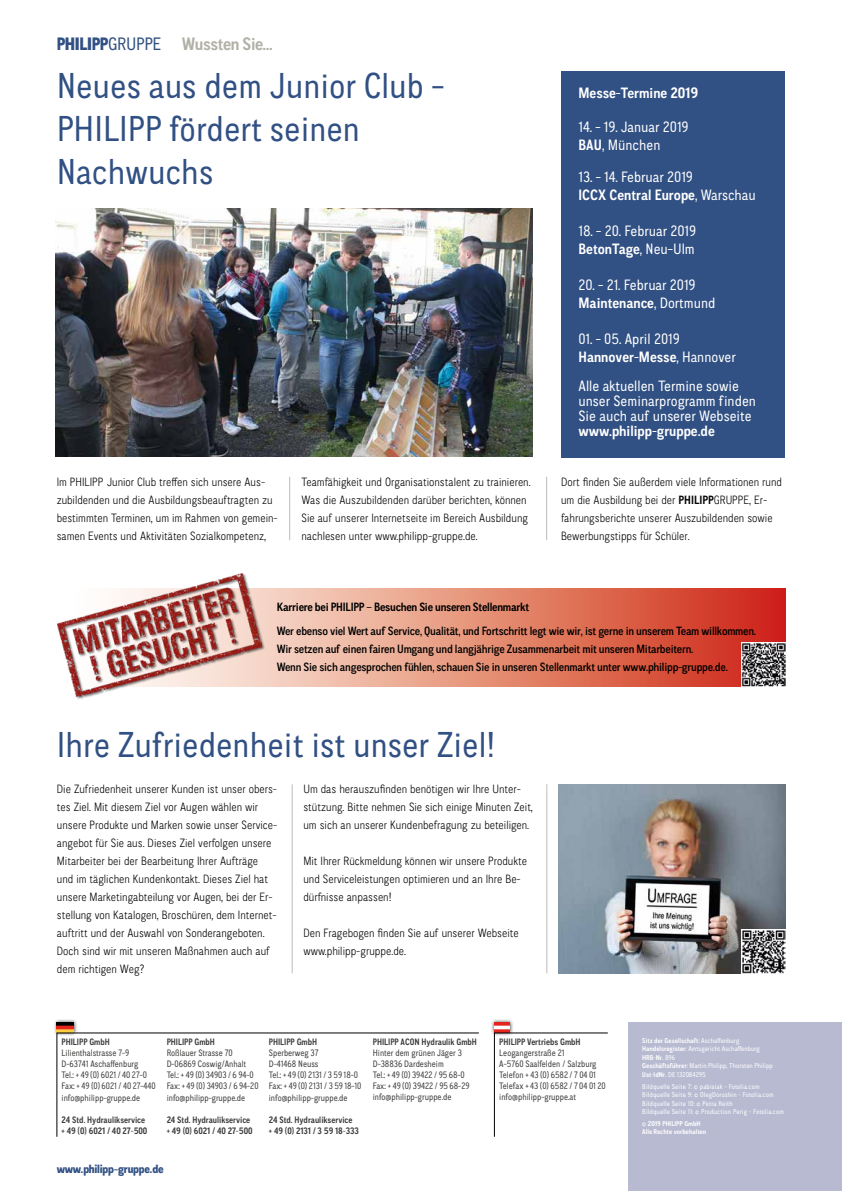
<style>
.page{position:relative;width:842px;height:1191px;background:#fff}
.page>*{position:absolute;margin:0;border:0;box-sizing:border-box;transform-origin:0 0}
.t1{font:36px/43.2px "CA Normal";color:#315083}
.t2{font:800 18px "CA Normal";letter-spacing:-.02em;color:#315083}
.t3{font:700 18px "CA Normal";letter-spacing:-.02em;color:#b2b1a7}
.t4{font:15px/18px "CA Normal";color:#fff}
.t5{font:700 15px "CA Normal";color:#fff}
.t6{font:300 12px/18px "CA Normal";color:#000}
.t7{font:500 12px/18px "CA Normal";letter-spacing:-.02em;color:#000}
.t8{font:700 12px "CA Normal";letter-spacing:-.02em;color:#000}
.t9{font:800 12px "CA Normal";letter-spacing:-.02em;color:#315083}
.t10{font:9.3px/11.2px "CA Normal";color:#3c3c3b;scale:.95 1}
.t11{font:700 9.3px/11.2px "CA Normal";color:#3c3c3b;scale:.95 1}
.t12{font:7px/8.4px "CA Normal";letter-spacing:.02em;color:#fff}
.t13{font:7px/8.4px "CA Normal";color:#fff}
.t14{font:700 7px/8.4px "CA Normal";color:#fff}
.s1{font-weight:400}
.s2{font-weight:700}
</style>
<div class="page">
<div style="left:561px;top:71px;width:224px;height:386px;background:#315083"></div>
<div style="left:491px;top:1018px;width:23px;height:18px;background:#000;opacity:.75"></div>
<img style="left:494px;top:1022px;width:16px;height:10px">
<div style="left:53px;top:1018px;width:25px;height:18px;background:#000;opacity:.75"></div>
<img style="left:57px;top:1022px;width:17px;height:10px">
<svg style="left:56px;top:1032px;width:423px;height:105px"></svg>
<svg style="left:494px;top:1032px;width:114px;height:105px"></svg>
<div style="left:629px;top:1022px;width:213px;height:169px;background:#b8bad1"></div>
<hr style="left:289px;top:477px;width:1px;height:63px;background:#bcbcbc">
<hr style="left:546px;top:477px;width:1px;height:63px;background:#bcbcbc">
<img style="left:56px;top:209px;width:477px;height:247px">
<hr style="left:292px;top:784px;width:1px;height:189px;background:#bcbcbc">
<hr style="left:546px;top:784px;width:1px;height:189px;background:#bcbcbc">
<img style="left:559px;top:784px;width:226px;height:189px">
<svg style="left:265px;top:588px;width:520px;height:98px;background:#e2836d"></svg>
<div style="left:57px;top:573px;width:208px;height:127px;background:#000;opacity:.5"></div>
<img style="left:57px;top:573px;width:204px;height:123px">
<img style="left:741px;top:929px;width:44px;height:44px">
<img style="left:742px;top:642px;width:43px;height:44px">
<h2 class="t3" style="left:182px;top:31px;width:92px">Wussten Sie…</h2>
<h1 class="t1" style="left:57px;top:63px;width:389px">Neues aus dem Junior Club -<br>PHILIPP fördert seinen<br>Nachwuchs</h1>
<h2 class="t2" style="left:57px;top:31px;width:106px">PHILIPP<span class="s1">GRUPPE</span></h2>
<p class="t5" style="left:578px;top:82px;width:121px">Messe-Termine 2019</p>
<p class="t4" style="left:578px;top:117px;width:112px">14. - 19. Januar 2019<br><span class="s2">BAU</span>, München</p>
<p class="t4" style="left:578px;top:167px;width:179px">13. - 14. Februar 2019<br><span class="s2">ICCX Central Europe</span>, Warschau</p>
<p class="t4" style="left:578px;top:221px;width:119px">18. - 20. Februar 2019<br><span class="s2">BetonTage</span>, Neu-Ulm</p>
<p class="t4" style="left:578px;top:275px;width:138px">20. - 21. Februar 2019<br><span class="s2">Maintenance</span>, Dortmund</p>
<p class="t4" style="left:578px;top:329px;width:159px">01. - 05. April 2019<br><span class="s2">Hannover-Messe</span>, Hannover</p>
<p class="t4" style="left:578px;top:378px;width:179px;line-height:15px">Alle aktuellen Termine sowie unser Seminarprogramm finden<br>Sie auch auf unserer Webseite</p>
<p class="t5" style="left:578px;top:420px;width:138px">www.philipp-gruppe.de</p>
<p class="t6" style="left:57px;top:473px;width:222px">Im PHILIPP Junior Club treffen sich unsere Aus&shy;zubildenden und die Ausbildungsbeauftragten zu bestimmten Terminen, um im Rahmen von gemein&shy;samen Events und Aktivitäten Sozialkompetenz,</p>
<p class="t6" style="left:301px;top:473px;width:231px">Teamfähigkeit und Organisationstalent zu trainieren.<br>Was die Auszubildenden darüber berichten, können Sie auf unserer Internetseite im Bereich Ausbildung nachlesen unter www.philipp-gruppe.de.</p>
<p class="t6" style="left:561px;top:473px;width:222px">Dort finden Sie außerdem viele Informationen rund um die Ausbildung bei der <span class="s2">PHILIPP</span>GRUPPE, Er&shy;fahrungsberichte unserer Auszubildenden sowie Bewerbungstipps für Schüler.</p>
<p class="t8" style="left:277px;top:598px;width:254px">Karriere bei PHILIPP – Besuchen Sie unseren Stellenmarkt</p>
<p class="t7" style="left:277px;top:621px;width:481px">Wer ebenso viel Wert auf Service, Qualität, und Fortschritt legt wie wir, ist gerne in unserem Team willkommen.<br>Wir setzen auf einen fairen Umgang und langjährige Zusammenarbeit mit unseren Mitarbeitern.<br>Wenn Sie sich angesprochen fühlen, schauen Sie in unseren Stellenmarkt unter www.philipp-gruppe.de.</p>
<h1 class="t1" style="left:57px;top:722px;width:440px">Ihre Zufriedenheit ist unser Ziel!</h1>
<p class="t6" style="left:57px;top:780px;width:222px">Die Zufriedenheit unserer Kunden ist unser obers&shy;tes Ziel. Mit diesem Ziel vor Augen wählen wir unsere Produkte und Marken sowie unser Service&shy;angebot für Sie aus. Dieses Ziel verfolgen unsere Mitarbeiter bei der Bearbeitung Ihrer Aufträge und im täglichen Kundenkontakt. Dieses Ziel hat unsere Marketingabteilung vor Augen, bei der Er&shy;stellung von Katalogen, Broschüren, dem Internet&shy;auftritt und der Auswahl von Sonderangeboten.<br>Doch sind wir mit unseren Maßnahmen auch auf dem richtigen Weg?</p>
<p class="t6" style="left:303px;top:780px;width:231px">Um das herauszufinden benötigen wir Ihre Unter&shy;stützung. Bitte nehmen Sie sich einige Minuten Zeit, um sich an unserer Kundenbefragung zu beteiligen.</p>
<p class="t6" style="left:303px;top:852px;width:225px">Mit Ihrer Rückmeldung können wir unsere Produkte und Serviceleistungen optimieren und an Ihre Be&shy;dürfnisse anpassen!</p>
<p class="t6" style="left:303px;top:924px;width:217px">Den Fragebogen finden Sie auf unserer Webseite www.philipp-gruppe.de.</p>
<p class="t11" style="left:62px;top:1035px;width:52px">PHILIPP GmbH</p>
<p class="t10" style="left:62px;top:1046px;width:101px">Lilienthalstrasse 7-9<br>D-63741 Aschaffenburg<br>Tel.: + 49 (0) 6021 / 40 27-0<br>Fax: + 49 (0) 6021 / 40 27-440 info@philipp-gruppe.de</p>
<p class="t11" style="left:62px;top:1114px;width:92px">24 Std. Hydraulikservice + 49 (0) 6021 / 40 27-500</p>
<p class="t11" style="left:167px;top:1035px;width:52px">PHILIPP GmbH</p>
<p class="t10" style="left:167px;top:1046px;width:98px">Roßlauer Strasse 70<br>D-06869 Coswig/Anhalt<br>Tel.: + 49 (0) 34903 / 6 94-0<br>Fax: + 49 (0) 34903 / 6 94-20 info@philipp-gruppe.de</p>
<p class="t11" style="left:167px;top:1114px;width:92px">24 Std. Hydraulikservice + 49 (0) 6021 / 40 27-500</p>
<p class="t11" style="left:269px;top:1035px;width:52px">PHILIPP GmbH</p>
<p class="t10" style="left:269px;top:1046px;width:99px">Sperberweg 37<br>D-41468 Neuss<br>Tel.: + 49 (0) 2131 / 3 59 18-0<br>Fax: + 49 (0) 2131 / 3 59 18-10 info@philipp-gruppe.de</p>
<p class="t11" style="left:269px;top:1114px;width:96px">24 Std. Hydraulikservice<br>+ 49 (0) 2131 / 3 59 18-333</p>
<p class="t11" style="left:373px;top:1035px;width:111px">PHILIPP ACON Hydraulik GmbH</p>
<p class="t10" style="left:373px;top:1046px;width:103px">Hinter dem grünen Jäger 3<br>D-38836 Dardesheim<br>Tel.: + 49 (0) 39422 / 95 68-0<br>Fax: + 49 (0) 39422 / 95 68-29 info@philipp-gruppe.de</p>
<p class="t13" style="left:642px;top:1036px;width:132px"><span class="s2">Sitz der Gesellschaft:</span> Aschaffenburg <span class="s2">Handelsregister:</span> Amtsgericht Aschaffenburg <span class="s2">HRB-Nr.</span> 896<br><span class="s2">Geschäftsführer:</span> Martin Philipp, Thorsten Philipp <span class="s2">Ust-IdNr.</span> DE 132084295</p>
<p class="t11" style="left:499px;top:1035px;width:87px">PHILIPP Vertriebs GmbH</p>
<p class="t10" style="left:499px;top:1046px;width:113px">Leogangerstraße 21<br>A-5760 Saalfelden / Salzburg<br>Telefon + 43 (0) 6582 / 7 04 01<br>Telefax + 43 (0) 6582 / 7 04 01 20 info@philipp-gruppe.at</p>
<p class="t12" style="left:642px;top:1082px;width:143px">Bildquelle Seite 7: © pabisiak - Fotolia.com Bildquelle Seite 9: © OlegDoroshin - Fotolia.com Bildquelle Seite 10: © Petra Reith<br>Bildquelle Seite 11: © Production Perig - Fotolia.com</p>
<p class="t14" style="left:642px;top:1119px;width:65px">© 2019 PHILIPP GmbH<br>Alle Rechte vorbehalten</p>
<p class="t9" style="left:57px;top:1160px;width:109px">www.philipp-gruppe.de</p>
</div>
